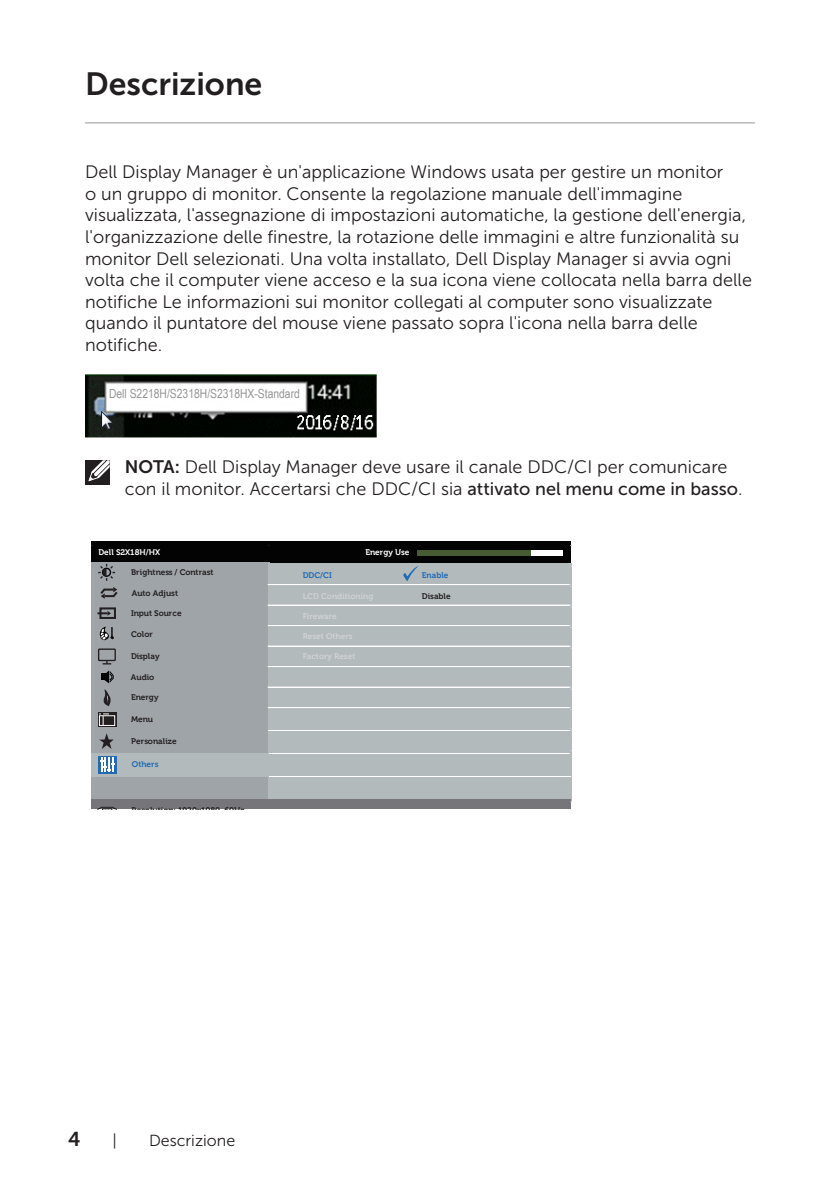
<style>
.page{position:relative;width:840px;height:1191px;background:#fff}
.page>*{position:absolute;margin:0;border:0;box-sizing:border-box;transform-origin:0 0}
.Contents{font:32px "Museo Sans For Dell 700";color:#231f20}
.pages{font:20px "Museo Sans For Dell 700";color:#231f20}
.text{font:18px/21.6px "Museo Sans For Dell 300";color:#231f20}
.pages-2{font:16px "Museo Sans For Dell 300";color:#231f20}
.t1{font:12.6px "Arial Narrow";color:#959595}
.t2{font:700 8.2px "Museo For Dell";color:#231f20}
.t3{font:700 8.2px "Museo For Dell";color:#d1d2d4}
.t4{font:700 8.2px "Museo For Dell";color:#fff}
.t5{font:700 8.2px "Museo For Dell";color:#1f6bb5}
.s1{font-family:"Museo Sans For Dell 700"}
.s2{font-family:"Museo Sans For Dell 500"}
</style>
<div class="page">
<hr style="left:85px;top:122px;width:669px;height:1px;background:#939598">
<img style="left:85px;top:374px;width:291px;height:63px">
<div style="left:85px;top:460px;width:24px;height:25px;background:#231f20"></div>
<svg style="left:88px;top:460px;width:22px;height:22px"></svg>
<div style="left:91px;top:541px;width:479px;height:21px;background:#030303"></div>
<div style="left:91px;top:562px;width:178px;height:238px;background:#9fa4a8"></div>
<div style="left:268px;top:563px;width:303px;height:237px;background:#b2babc"></div>
<div style="left:91px;top:800px;width:479px;height:9px;background:#767579"></div>
<div style="left:417px;top:550px;width:146px;height:5px;background:#fff"></div>
<div style="left:417px;top:550px;width:114px;height:5px;background:#465b31"></div>
<div style="left:99px;top:607px;width:17px;height:12px;border:2px solid #231f20"></div>
<svg style="left:97px;top:611px;width:14px;height:5px"></svg>
<svg style="left:99px;top:733px;width:15px;height:16px"></svg>
<div style="left:98px;top:712px;width:18px;height:15px;background:#231f20"></div>
<div style="left:99px;top:715px;width:16px;height:11px;border:1px solid #fff"></div>
<svg style="left:99px;top:713px;width:10px;height:12px"></svg>
<div style="left:98px;top:648px;width:18px;height:13px;border:1px solid #231f20"></div>
<svg style="left:102px;top:660px;width:9px;height:4px"></svg>
<hr style="left:268px;top:584px;width:301px;height:1px;background:#fff">
<hr style="left:268px;top:605px;width:301px;height:1px;background:#fff">
<hr style="left:268px;top:625px;width:301px;height:1px;background:#fff">
<hr style="left:268px;top:646px;width:301px;height:1px;background:#fff">
<hr style="left:268px;top:666px;width:301px;height:1px;background:#fff">
<hr style="left:268px;top:687px;width:301px;height:1px;background:#fff">
<hr style="left:268px;top:707px;width:301px;height:1px;background:#fff">
<hr style="left:268px;top:730px;width:301px;height:1px;background:#fff">
<svg style="left:103px;top:689px;width:8px;height:17px"></svg>
<svg style="left:97px;top:806px;width:20px;height:3px"></svg>
<svg style="left:99px;top:626px;width:15px;height:15px"></svg>
<hr style="left:268px;top:753px;width:301px;height:1px;background:#fff">
<svg style="left:101px;top:670px;width:13px;height:13px"></svg>
<svg style="left:98px;top:564px;width:20px;height:35px"></svg>
<div style="left:91px;top:753px;width:177px;height:24px;background:#b2babc"></div>
<div style="left:98px;top:756px;width:19px;height:17px;background:#226ab4"></div>
<svg style="left:100px;top:757px;width:15px;height:15px"></svg>
<svg style="left:403px;top:566px;width:15px;height:15px"></svg>
<hr style="left:269px;top:776px;width:301px;height:1px;background:#fff">
<p class="Contents" style="left:85px;top:66px;width:179px">Descrizione</p>
<p class="text" style="left:85px;top:161px;width:668px">Dell Display Manager è un'applicazione Windows usata per gestire un monitor<br>o un gruppo di monitor. Consente la regolazione manuale dell'immagine visualizzata, l'assegnazione di impostazioni automatiche, la gestione dell'energia, l'organizzazione delle finestre, la rotazione delle immagini e altre funzionalità su monitor Dell selezionati. Una volta installato, Dell Display Manager si avvia ogni volta che il computer viene acceso e la sua icona viene collocata nella barra delle notifiche Le informazioni sui monitor collegati al computer sono visualizzate quando il puntatore del mouse viene passato sopra l'icona nella barra delle notifiche.</p>
<p class="t1" style="left:109px;top:385px;width:192px">Dell S2218H/S2318H/S2318HX-Standard</p>
<p class="text" style="left:125px;top:456px;width:618px"><span class="s1">NOTA:</span> Dell Display Manager deve usare il canale DDC/CI per comunicare con il monitor. Accertarsi che DDC/CI sia <span class="s2">attivato nel menu come in basso</span>.</p>
<p class="t4" style="left:99px;top:547px;width:63px">Dell S2X18H/HX</p>
<p class="t4" style="left:365px;top:547px;width:45px">Energy Use</p>
<p class="t2" style="left:131px;top:568px;width:84px">Brightness / Contrast</p>
<p class="t2" style="left:132px;top:589px;width:48px">Auto Adjust</p>
<p class="t2" style="left:131px;top:609px;width:52px">Input Source</p>
<p class="t2" style="left:131px;top:652px;width:30px">Display</p>
<p class="t2" style="left:131px;top:693px;width:29px">Energy</p>
<p class="t2" style="left:131px;top:714px;width:24px">Menu</p>
<p class="t2" style="left:131px;top:736px;width:47px">Personalize</p>
<p class="t2" style="left:131px;top:629px;width:23px">Color</p>
<p class="t2" style="left:131px;top:672px;width:25px">Audio</p>
<p class="t5" style="left:132px;top:760px;width:28px">Others</p>
<p class="t5" style="left:302px;top:570px;width:31px">DDC/CI</p>
<p class="t3" style="left:302px;top:591px;width:72px">LCD Conditioning</p>
<p class="t3" style="left:302px;top:632px;width:51px">Reset Others</p>
<p class="t3" style="left:302px;top:651px;width:54px">Factory Reset</p>
<p class="t3" style="left:302px;top:611px;width:36px">Fireware</p>
<p class="t5" style="left:421px;top:570px;width:28px">Enable</p>
<p class="t2" style="left:421px;top:591px;width:30px">Disable</p>
<p class="t2" style="left:131px;top:806px;width:114px">Resolution: 1920x1080, 60Hz</p>
<p class="pages" style="left:68px;top:1127px;width:14px">4</p>
<p class="pages-2" style="left:112px;top:1131px;width:6px">|</p>
<p class="pages-2" style="left:149px;top:1131px;width:88px">Descrizione</p>
</div>
